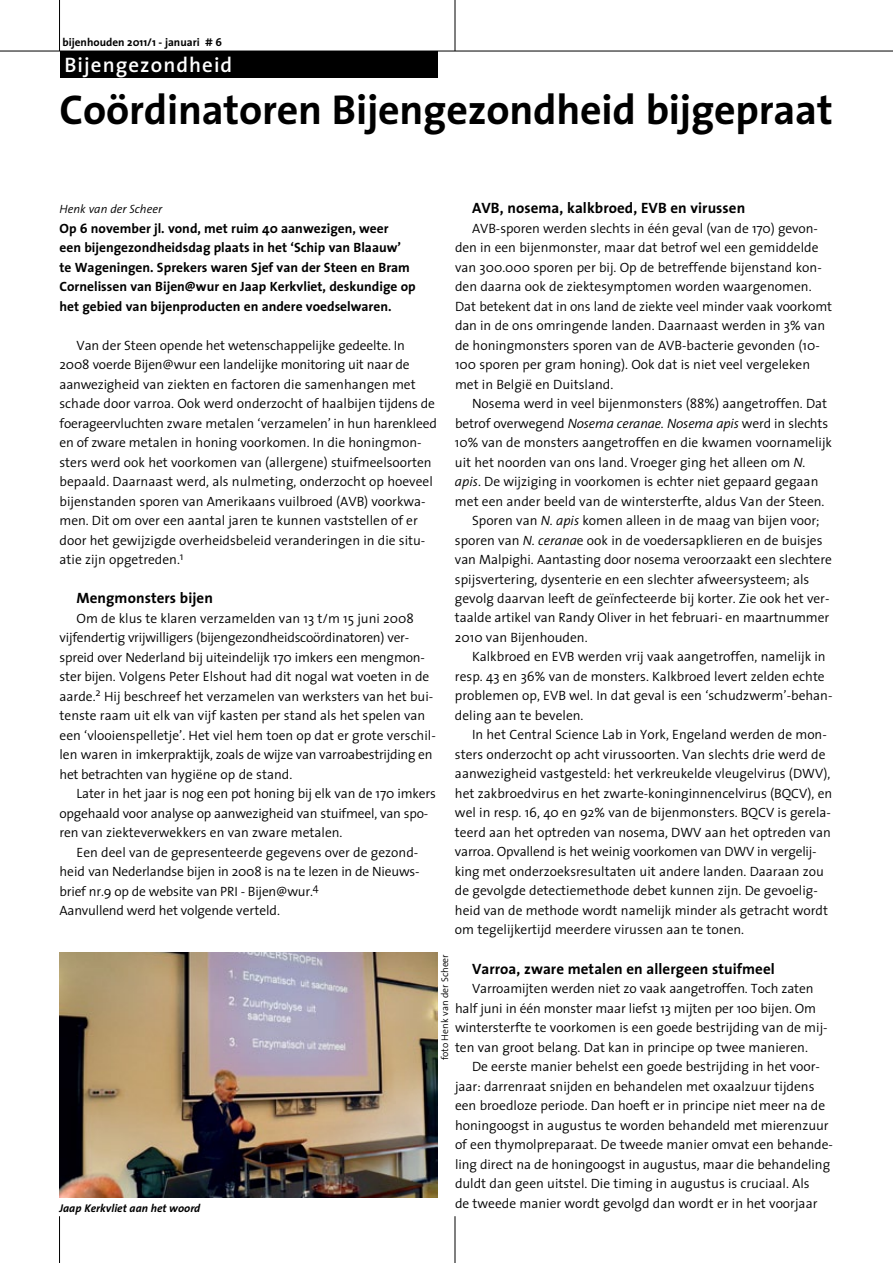
<style>
.page{position:relative;width:893px;height:1263px;background:#fff}
.page>*{position:absolute;margin:0;border:0;box-sizing:border-box;transform-origin:0 0}
.t1{font:700 42px "The Sans";letter-spacing:-.005em;color:#000}
.t2{font:600 21px "The Sans";letter-spacing:.05em;color:#fff}
.t3{font:700 15px "The Sans";letter-spacing:.005em;color:#000}
.t4{font:300 13.5px/19.5px "The Sans";color:#000}
.t5{font:700 13.5px/19.5px "The Sans";color:#000}
.t6{font:italic 300 12px "The Sans";color:#000}
.t7{font:700 11.25px "The Sans";color:#000}
.t8{font:italic 700 11.25px "The Sans";color:#000}
.t9{font:300 9.75px "The Sans";color:#000}
.s1{font-style:italic}
</style>
<div class="page">
<hr style="left:0;top:51px;width:893px;height:1px;background:#000">
<hr style="left:59px;top:0;width:1px;height:51px;background:#000">
<hr style="left:455px;top:0;width:1px;height:51px;background:#000">
<hr style="left:59px;top:1216px;width:1px;height:47px;background:#000">
<hr style="left:455px;top:1216px;width:1px;height:47px;background:#000">
<div style="left:60px;top:51px;width:378px;height:27px;background:#000"></div>
<img style="left:60px;top:952px;width:378px;height:245px">
<p class="t7" style="left:63px;top:33px;width:161px">bijenhouden 2011/1 - januari # 6</p>
<h2 class="t2" style="left:65px;top:47px;width:169px">Bijengezondheid</h2>
<h1 class="t1" style="left:60px;top:75px;width:775px">Coördinatoren Bijengezondheid bijgepraat</h1>
<p class="t3" style="left:472px;top:195px;width:275px">AVB, nosema, kalkbroed, EVB en virussen</p>
<p class="t4" style="left:455px;top:218px;width:379px;text-indent:17px">AVB-sporen werden slechts in één geval (van de 170) gevon&shy;den in een bijenmonster, maar dat betrof wel een gemiddelde van 300.000 sporen per bij. Op de betreffende bijenstand kon&shy;den daarna ook de ziektesymptomen worden waargenomen.<br>Dat betekent dat in ons land de ziekte veel minder vaak voorkomt dan in de ons omringende landen. Daarnaast werden in 3% van de honingmonsters sporen van de AVB-bacterie gevonden (10- 100 sporen per gram honing). Ook dat is niet veel vergeleken met in België en Duitsland.</p>
<p class="t4" style="left:472px;top:393px;width:357px">Nosema werd in veel bijenmonsters (88%) aangetroffen. Dat</p>
<p class="t4" style="left:455px;top:413px;width:375px">betrof overwegend <span class="s1">Nosema ceranae. Nosema apis</span> werd in slechts</p>
<p class="t4" style="left:455px;top:432px;width:379px">10% van de monsters aangetroffen en die kwamen voornamelijk</p>
<p class="t4" style="left:455px;top:452px;width:352px">uit het noorden van ons land. Vroeger ging het alleen om <span class="s1">N.</span></p>
<p class="t4" style="left:455px;top:471px;width:365px"><span class="s1">apis</span>. De wijziging in voorkomen is echter niet gepaard gegaan</p>
<p class="t4" style="left:455px;top:491px;width:371px">met een ander beeld van de wintersterfte, aldus Van der Steen.</p>
<p class="t4" style="left:472px;top:510px;width:349px">Sporen van <span class="s1">N. apis</span> komen alleen in de maag van bijen voor;</p>
<p class="t4" style="left:455px;top:530px;width:369px">sporen van <span class="s1">N. cerana</span>e ook in de voedersapklieren en de buisjes</p>
<p class="t4" style="left:455px;top:549px;width:378px">van Malpighi. Aantasting door nosema veroorzaakt een slechtere</p>
<p class="t4" style="left:455px;top:569px;width:356px">spijsvertering, dysenterie en een slechter afweersysteem; als</p>
<p class="t4" style="left:455px;top:588px;width:376px">gevolg daarvan leeft de geïnfecteerde bij korter. Zie ook het ver-</p>
<p class="t4" style="left:455px;top:608px;width:376px">taalde artikel van Randy Oliver in het februari- en maartnummer</p>
<p class="t4" style="left:455px;top:627px;width:134px">2010 van Bijenhouden.</p>
<p class="t4" style="left:472px;top:647px;width:355px">Kalkbroed en EVB werden vrij vaak aangetroffen, namelijk in</p>
<p class="t4" style="left:455px;top:666px;width:371px">resp. 43 en 36% van de monsters. Kalkbroed levert zelden echte</p>
<p class="t4" style="left:455px;top:686px;width:379px">problemen op, EVB wel. In dat geval is een ‘schudzwerm’-behan-</p>
<p class="t4" style="left:455px;top:705px;width:130px">deling aan te bevelen.</p>
<p class="t4" style="left:472px;top:725px;width:356px">In het Central Science Lab in York, Engeland werden de mon-</p>
<p class="t4" style="left:455px;top:744px;width:372px">sters onderzocht op acht virussoorten. Van slechts drie werd de</p>
<p class="t4" style="left:455px;top:764px;width:377px">aanwezigheid vastgesteld: het verkreukelde vleugelvirus (DWV),</p>
<p class="t4" style="left:455px;top:783px;width:379px">het zakbroedvirus en het zwarte-koninginnencelvirus (BQCV), en</p>
<p class="t4" style="left:455px;top:803px;width:377px">wel in resp. 16, 40 en 92% van de bijenmonsters. BQCV is gerela-</p>
<p class="t4" style="left:455px;top:822px;width:377px">teerd aan het optreden van nosema, DWV aan het optreden van</p>
<p class="t4" style="left:455px;top:842px;width:363px">varroa. Opvallend is het weinig voorkomen van DWV in vergelij-</p>
<p class="t4" style="left:455px;top:861px;width:370px">king met onderzoeksresultaten uit andere landen. Daaraan zou</p>
<p class="t4" style="left:455px;top:881px;width:364px">de gevolgde detectiemethode debet kunnen zijn. De gevoelig-</p>
<p class="t4" style="left:455px;top:900px;width:375px">heid van de methode wordt namelijk minder als getracht wordt</p>
<p class="t4" style="left:455px;top:920px;width:291px">om tegelijkertijd meerdere virussen aan te tonen.</p>
<p class="t3" style="left:472px;top:956px;width:304px">Varroa, zware metalen en allergeen stuifmeel</p>
<p class="t4" style="left:455px;top:978px;width:374px;text-indent:17px">Varroamijten werden niet zo vaak aangetroffen. Toch zaten half juni in één monster maar liefst 13 mijten per 100 bijen. Om wintersterfte te voorkomen is een goede bestrijding van de mij&shy;ten van groot belang. Dat kan in principe op twee manieren.</p>
<p class="t4" style="left:455px;top:1056px;width:380px;text-indent:17px">De eerste manier behelst een goede bestrijding in het voor&shy;jaar: darrenraat snijden en behandelen met oxaalzuur tijdens een broedloze periode. Dan hoeft er in principe niet meer na de honingoogst in augustus te worden behandeld met mierenzuur of een thymolpreparaat. De tweede manier omvat een behande&shy;ling direct na de honingoogst in augustus, maar die behandeling duldt dan geen uitstel. Die timing in augustus is cruciaal. Als<br>de tweede manier wordt gevolgd dan wordt er in het voorjaar</p>
<p class="t6" style="left:60px;top:199px;width:104px">Henk van der Scheer</p>
<p class="t5" style="left:60px;top:218px;width:358px">Op 6 november jl. vond, met ruim 40 aanwezigen, weer<br>een bijengezondheidsdag plaats in het ‘Schip van Blaauw’ te Wageningen. Sprekers waren Sjef van der Steen en Bram Cornelissen van Bijen@wur en Jaap Kerkvliet, deskundige op het gebied van bijenproducten en andere voedselwaren.</p>
<p class="t4" style="left:60px;top:335px;width:379px;text-indent:17px">Van der Steen opende het wetenschappelijke gedeelte. In 2008 voerde Bijen@wur een landelijke monitoring uit naar de aanwezigheid van ziekten en factoren die samenhangen met schade door varroa. Ook werd onderzocht of haalbijen tijdens de foerageervluchten zware metalen ‘verzamelen’ in hun harenkleed en of zware metalen in honing voorkomen. In die honingmon&shy;sters werd ook het voorkomen van (allergene) stuifmeelsoorten bepaald. Daarnaast werd, als nulmeting, onderzocht op hoeveel bijenstanden sporen van Amerikaans vuilbroed (AVB) voorkwa&shy;men. Dit om over een aantal jaren te kunnen vaststellen of er door het gewijzigde overheidsbeleid veranderingen in die situ&shy;atie zijn opgetreden.<sup>1</sup></p>
<p class="t3" style="left:77px;top:585px;width:138px">Mengmonsters bijen</p>
<p class="t4" style="left:60px;top:608px;width:378px;text-indent:17px">Om de klus te klaren verzamelden van 13 t/m 15 juni 2008 vijfendertig vrijwilligers (bijengezondheidscoördinatoren) ver&shy;spreid over Nederland bij uiteindelijk 170 imkers een mengmon&shy;ster bijen. Volgens Peter Elshout had dit nogal wat voeten in de aarde.<sup>2</sup> Hij beschreef het verzamelen van werksters van het bui&shy;tenste raam uit elk van vijf kasten per stand als het spelen van een ‘vlooienspelletje’. Het viel hem toen op dat er grote verschil&shy;len waren in imkerpraktijk, zoals de wijze van varroabestrijding en het betrachten van hygiëne op de stand.</p>
<p class="t4" style="left:60px;top:783px;width:378px;text-indent:17px">Later in het jaar is nog een pot honing bij elk van de 170 imkers opgehaald voor analyse op aanwezigheid van stuifmeel, van spo&shy;ren van ziekteverwekkers en van zware metalen.</p>
<p class="t4" style="left:60px;top:842px;width:360px;text-indent:17px">Een deel van de gepresenteerde gegevens over de gezond&shy;heid van Nederlandse bijen in 2008 is na te lezen in de Nieuws&shy;brief nr.9 op de website van PRI - Bijen@wur.<sup>4<br></sup>Aanvullend werd het volgende verteld.</p>
<p class="t9" style="left:437px;top:1060px;width:108px;rotate:-90deg">foto Henk van der Scheer</p>
<p class="t8" style="left:60px;top:1198px;width:142px">Jaap Kerkvliet aan het woord</p>
</div>
